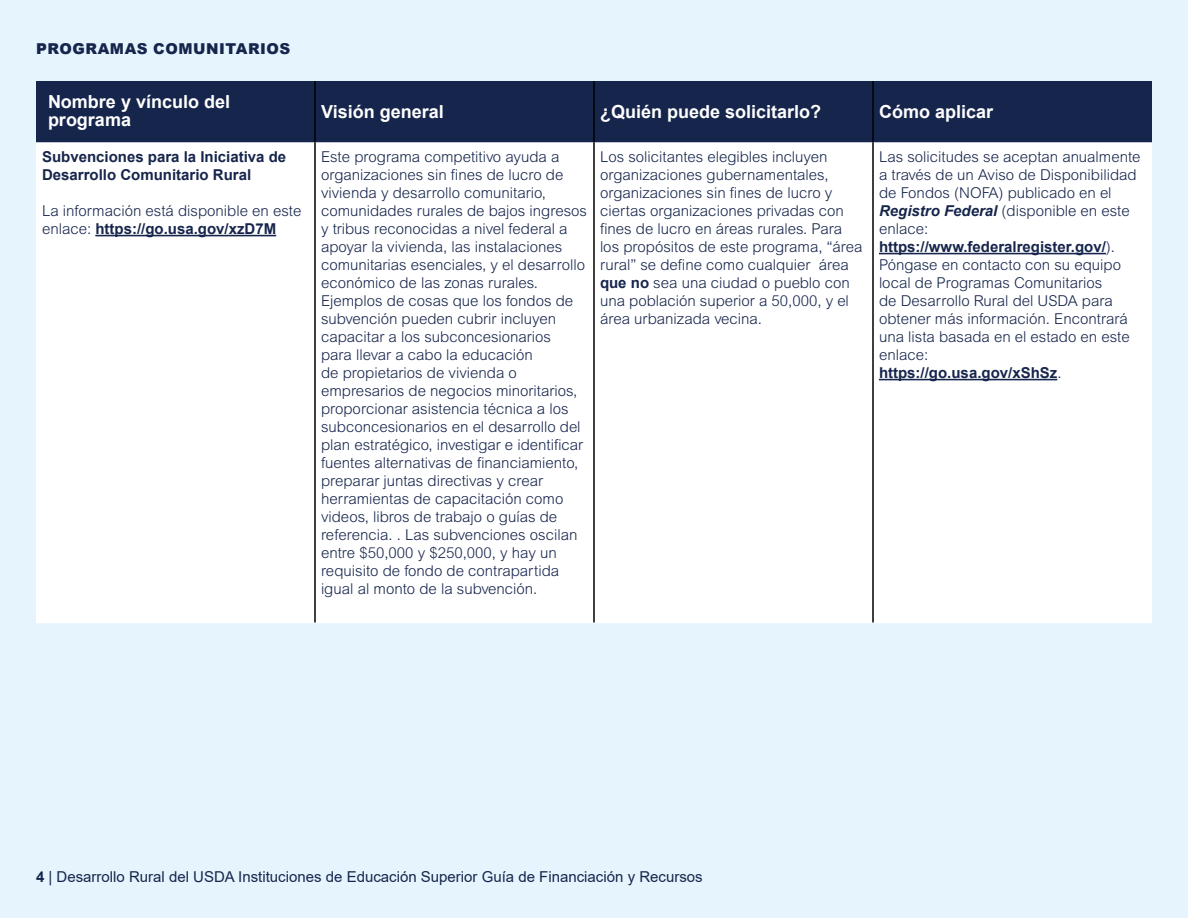
<style>
.page{position:relative;width:1188px;height:918px;background:#e6f5fd}
.page>*{position:absolute;margin:0;border:0;box-sizing:border-box;transform-origin:0 0}
.Table_Header{font:700 18px "Arial";color:#fff}
.Body{font:700 18px/18px "Arial";color:#fff}
.Body-2{font:300 15px/18px "Arial MT Pro";color:#16254c}
.t1{font:15px "Arial";color:#16254c}
.Body-3{font:700 15px/18px "Arial";color:#16254c}
.t2{font:900 15px "Arial";letter-spacing:.035em;color:#16254c}
.s1{font-family:"Arial";font-weight:700}
.s2{font-family:"Arial";font-weight:700;font-style:italic}
.s3{font-weight:700}
</style>
<div class="page">
<div style="left:36px;top:81px;width:1116px;height:61px;background:#16254c"></div>
<div style="left:36px;top:142px;width:1116px;height:481px;background:#fff"></div>
<hr style="left:314px;top:81px;width:2px;height:61px;background:#000">
<hr style="left:593px;top:81px;width:2px;height:61px;background:#000">
<hr style="left:872px;top:81px;width:2px;height:61px;background:#000">
<hr style="left:314px;top:142px;width:2px;height:480px;background:#000">
<hr style="left:593px;top:142px;width:2px;height:480px;background:#000">
<hr style="left:872px;top:142px;width:2px;height:480px;background:#000">
<hr style="left:95px;top:235px;width:181px;height:1px;background:#16254c">
<hr style="left:879px;top:253px;width:227px;height:1px;background:#16254c">
<hr style="left:879px;top:379px;width:178px;height:1px;background:#16254c">
<p class="t2" style="left:36px;top:38px;width:256px">PROGRAMAS COMUNITARIOS</p>
<p class="Body" style="left:48px;top:93px;width:184px">Nombre y vínculo del programa</p>
<p class="Table_Header" style="left:321px;top:99px;width:124px">Visión general</p>
<p class="Table_Header" style="left:600px;top:99px;width:223px">¿Quién puede solicitarlo?</p>
<p class="Table_Header" style="left:879px;top:99px;width:116px">Cómo aplicar</p>
<p class="Body-3" style="left:42px;top:148px;width:246px">Subvenciones para la Iniciativa de<br>Desarrollo Comunitario Rural</p>
<p class="Body-2" style="left:42px;top:202px;width:261px">La información está disponible en este enlace: <span class="s1">https://go.usa.gov/xzD7M</span></p>
<p class="Body-2" style="left:321px;top:148px;width:268px">Este programa competitivo ayuda a organizaciones sin fines de lucro de vivienda y desarrollo comunitario, comunidades rurales de bajos ingresos y tribus reconocidas a nivel federal a apoyar la vivienda, las instalaciones comunitarias esenciales, y el desarrollo económico de las zonas rurales.<br>Ejemplos de cosas que los fondos de subvención pueden cubrir incluyen capacitar a los subconcesionarios<br>para llevar a cabo la educación<br>de propietarios de vivienda o empresarios de negocios minoritarios, proporcionar asistencia técnica a los subconcesionarios en el desarrollo del plan estratégico, investigar e identificar fuentes alternativas de financiamiento, preparar juntas directivas y crear herramientas de capacitación como videos, libros de trabajo o guías de referencia. . Las subvenciones oscilan entre $50,000 y $250,000, y hay un requisito de fondo de contrapartida igual al monto de la subvención.</p>
<p class="Body-2" style="left:600px;top:148px;width:264px">Los solicitantes elegibles incluyen organizaciones gubernamentales, organizaciones sin fines de lucro y ciertas organizaciones privadas con fines de lucro en áreas rurales. Para los propósitos de este programa, “área rural” se define como cualquier área <span class="s1">que no</span> sea una ciudad o pueblo con una población superior a 50,000, y el área urbanizada vecina.</p>
<p class="Body-2" style="left:879px;top:148px;width:263px">Las solicitudes se aceptan anualmente a través de un Aviso de Disponibilidad de Fondos (NOFA) publicado en el<br><span class="s2">Registro Federal</span> (disponible en este enlace: <span class="s1">https://www.federalregister.gov/</span>).<br>Póngase en contacto con su equipo local de Programas Comunitarios<br>de Desarrollo Rural del USDA para obtener más información. Encontrará una lista basada en el estado en este enlace:<br><span class="s1">https://go.usa.gov/xShSz</span>.</p>
<p class="t1" style="left:36px;top:866px;width:668px"><span class="s3">4</span> | Desarrollo Rural del USDA Instituciones de Educación Superior Guía de Financiación y Recursos</p>
</div>
